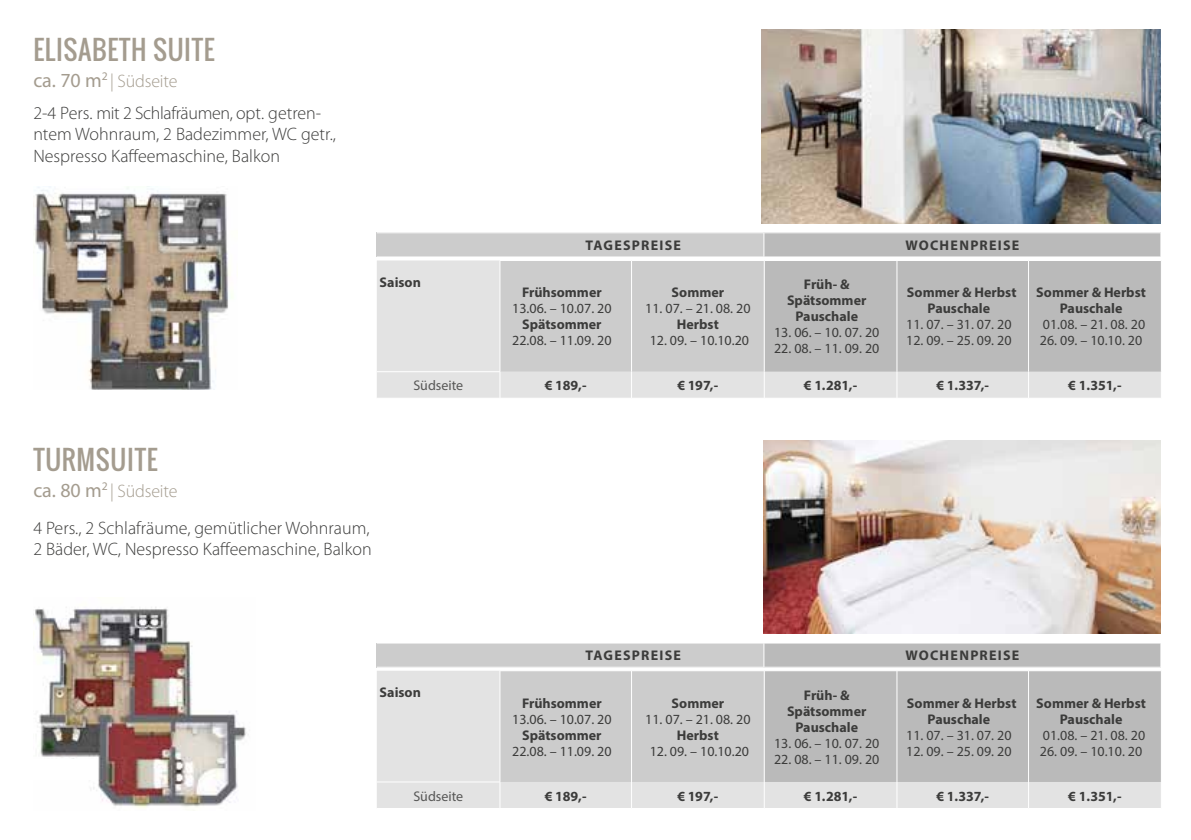
<style>
.page{position:relative;width:1191px;height:840px;background:#fff}
.page>*{position:absolute;margin:0;border:0;box-sizing:border-box;transform-origin:0 0}
.t1{font:26px "Oswald";letter-spacing:.025em;color:#a49c8f}
.t2{font:300 18px/21.6px "Myriad Pro";color:#3c3c3b}
.t3{font:300 18px "Myriad Pro";letter-spacing:-.01em;color:#a49c8f}
.t4{font:14px "Myriad Pro";color:#3c3c3b}
.t5{font:700 14px/16px "Myriad Pro";color:#3c3c3b;text-align:center}
.t6{font:700 14px "Myriad Pro";letter-spacing:.09em;color:#3c3c3b}
.t7{font:700 14px "Myriad Pro";letter-spacing:.085em;color:#3c3c3b}
.t8{font:14px "Myriad Pro";color:#575756}
.s1{font-weight:400;font-size:20px}
</style>
<div class="page">
<img style="left:33px;top:186px;width:200px;height:203px">
<img style="left:762px;top:30px;width:399px;height:193px">
<img style="left:33px;top:607px;width:214px;height:202px">
<div style="left:33px;top:758px;width:63px;height:21px;background:#fff"></div>
<img style="left:763px;top:440px;width:398px;height:193px">
<div style="left:377px;top:260px;width:784px;height:137px;background:#e3e3e3"></div>
<div style="left:765px;top:261px;width:396px;height:110px;background:#bababa"></div>
<hr style="left:764px;top:260px;width:133px;height:1px;background:#fff">
<hr style="left:897px;top:260px;width:131px;height:1px;background:#fff">
<hr style="left:1028px;top:260px;width:133px;height:1px;background:#fff">
<hr style="left:896px;top:260px;width:1px;height:111px;background:#fff">
<hr style="left:1028px;top:260px;width:1px;height:111px;background:#fff">
<svg style="left:896px;top:371px;width:1px;height:26px"></svg>
<svg style="left:1028px;top:371px;width:1px;height:26px"></svg>
<hr style="left:377px;top:371px;width:123px;height:1px;background:#fff">
<div style="left:377px;top:233px;width:387px;height:24px;background:#ccc"></div>
<div style="left:764px;top:233px;width:396px;height:24px;background:#bababa"></div>
<svg style="left:1160px;top:233px;width:1px;height:23px"></svg>
<hr style="left:764px;top:256px;width:397px;height:1px;background:#fff">
<svg style="left:499px;top:233px;width:266px;height:165px"></svg>
<hr style="left:377px;top:256px;width:387px;height:1px;background:#fff">
<div style="left:377px;top:671px;width:784px;height:136px;background:#e3e3e3"></div>
<div style="left:765px;top:671px;width:396px;height:110px;background:#bababa"></div>
<hr style="left:896px;top:670px;width:1px;height:111px;background:#fff">
<hr style="left:1028px;top:670px;width:1px;height:111px;background:#fff">
<svg style="left:896px;top:781px;width:1px;height:26px"></svg>
<svg style="left:1028px;top:781px;width:1px;height:26px"></svg>
<hr style="left:377px;top:781px;width:123px;height:1px;background:#fff">
<div style="left:377px;top:642px;width:387px;height:24px;background:#ccc"></div>
<div style="left:764px;top:642px;width:396px;height:24px;background:#bababa"></div>
<hr style="left:764px;top:642px;width:397px;height:1px;background:#fff">
<svg style="left:1160px;top:643px;width:1px;height:23px"></svg>
<hr style="left:377px;top:642px;width:387px;height:1px;background:#fff">
<svg style="left:499px;top:643px;width:266px;height:164px"></svg>
<hr style="left:377px;top:666px;width:387px;height:1px;background:#fff">
<h1 class="t1" style="left:33px;top:30px;width:183px">ELISABETH SUITE</h1>
<p class="t3" style="left:33px;top:70px;width:146px"><span class="s1">ca. 70 m</span><sup>2</sup> | Südseite</p>
<p class="t2" style="left:33px;top:102px;width:304px">2-4 Pers. mit 2 Schlafräumen, opt. getren&shy;ntem Wohnraum, 2 Badezimmer, WC getr.,<br>Nespresso Kaffeemaschine, Balkon</p>
<p class="t5" style="left:379px;top:273px;width:43px">Saison</p>
<p class="t7" style="left:585px;top:236px;width:97px">TAGESPREISE</p>
<p class="t6" style="left:905px;top:236px;width:116px">WOCHENPREISE</p>
<p class="t5" style="left:522px;top:284px;width:81px">Frühsommer</p>
<p class="t4" style="left:512px;top:300px;width:101px">13.06. – 10.07. 20</p>
<p class="t5" style="left:522px;top:316px;width:81px">Spätsommer</p>
<p class="t4" style="left:512px;top:332px;width:101px">22.08. – 11.09. 20</p>
<p class="t5" style="left:671px;top:284px;width:54px">Sommer</p>
<p class="t4" style="left:645px;top:300px;width:107px">11. 07. – 21. 08. 20</p>
<p class="t5" style="left:677px;top:316px;width:43px">Herbst</p>
<p class="t4" style="left:649px;top:332px;width:101px">12. 09. – 10.10.20</p>
<p class="t5" style="left:787px;top:276px;width:81px">Früh- &amp;<br>Spätsommer<br>Pauschale</p>
<p class="t4" style="left:774px;top:324px;width:107px">13. 06. – 10. 07. 20</p>
<p class="t4" style="left:774px;top:340px;width:107px">22. 08. – 11. 09. 20</p>
<p class="t5" style="left:907px;top:284px;width:111px">Sommer &amp; Herbst<br>Pauschale</p>
<p class="t4" style="left:906px;top:316px;width:107px">11. 07. – 31. 07. 20</p>
<p class="t4" style="left:906px;top:332px;width:107px">12. 09. – 25. 09. 20</p>
<p class="t5" style="left:1036px;top:284px;width:111px">Sommer &amp; Herbst<br>Pauschale</p>
<p class="t4" style="left:1043px;top:316px;width:104px">01.08. – 21. 08. 20</p>
<p class="t4" style="left:1040px;top:332px;width:104px">26. 09. – 10.10. 20</p>
<p class="t8" style="left:413px;top:376px;width:51px">Südseite</p>
<p class="t5" style="left:544px;top:377px;width:44px">€ 189,-</p>
<p class="t5" style="left:677px;top:377px;width:43px">€ 197,-</p>
<p class="t5" style="left:803px;top:377px;width:55px">€ 1.281,-</p>
<p class="t5" style="left:936px;top:377px;width:54px">€ 1.337,-</p>
<p class="t5" style="left:1068px;top:377px;width:55px">€ 1.351,-</p>
<h1 class="t1" style="left:33px;top:439px;width:126px">TURMSUITE</h1>
<p class="t3" style="left:33px;top:479px;width:146px"><span class="s1">ca. 80 m</span><sup>2</sup> | Südseite</p>
<p class="t2" style="left:33px;top:516px;width:340px">4 Pers., 2 Schlafräume, gemütlicher Wohnraum,<br>2 Bäder, WC, Nespresso Kaffeemaschine, Balkon</p>
<p class="t5" style="left:379px;top:683px;width:43px">Saison</p>
<p class="t7" style="left:585px;top:646px;width:97px">TAGESPREISE</p>
<p class="t6" style="left:905px;top:646px;width:116px">WOCHENPREISE</p>
<p class="t5" style="left:522px;top:694px;width:81px">Frühsommer</p>
<p class="t4" style="left:512px;top:709px;width:101px">13.06. – 10.07. 20</p>
<p class="t5" style="left:522px;top:726px;width:81px">Spätsommer</p>
<p class="t4" style="left:512px;top:741px;width:101px">22.08. – 11.09. 20</p>
<p class="t5" style="left:671px;top:694px;width:54px">Sommer</p>
<p class="t4" style="left:645px;top:709px;width:107px">11. 07. – 21. 08. 20</p>
<p class="t5" style="left:677px;top:726px;width:43px">Herbst</p>
<p class="t4" style="left:649px;top:741px;width:101px">12. 09. – 10.10.20</p>
<p class="t5" style="left:787px;top:686px;width:81px">Früh- &amp;<br>Spätsommer<br>Pauschale</p>
<p class="t4" style="left:774px;top:733px;width:107px">13. 06. – 10. 07. 20</p>
<p class="t4" style="left:774px;top:749px;width:107px">22. 08. – 11. 09. 20</p>
<p class="t5" style="left:907px;top:694px;width:111px">Sommer &amp; Herbst<br>Pauschale</p>
<p class="t4" style="left:906px;top:725px;width:107px">11. 07. – 31. 07. 20</p>
<p class="t4" style="left:906px;top:741px;width:107px">12. 09. – 25. 09. 20</p>
<p class="t5" style="left:1036px;top:694px;width:111px">Sommer &amp; Herbst<br>Pauschale</p>
<p class="t4" style="left:1043px;top:725px;width:104px">01.08. – 21. 08. 20</p>
<p class="t4" style="left:1040px;top:741px;width:104px">26. 09. – 10.10. 20</p>
<p class="t8" style="left:413px;top:786px;width:51px">Südseite</p>
<p class="t5" style="left:544px;top:786px;width:44px">€ 189,-</p>
<p class="t5" style="left:677px;top:786px;width:43px">€ 197,-</p>
<p class="t5" style="left:803px;top:786px;width:55px">€ 1.281,-</p>
<p class="t5" style="left:936px;top:786px;width:54px">€ 1.337,-</p>
<p class="t5" style="left:1068px;top:786px;width:55px">€ 1.351,-</p>
</div>
